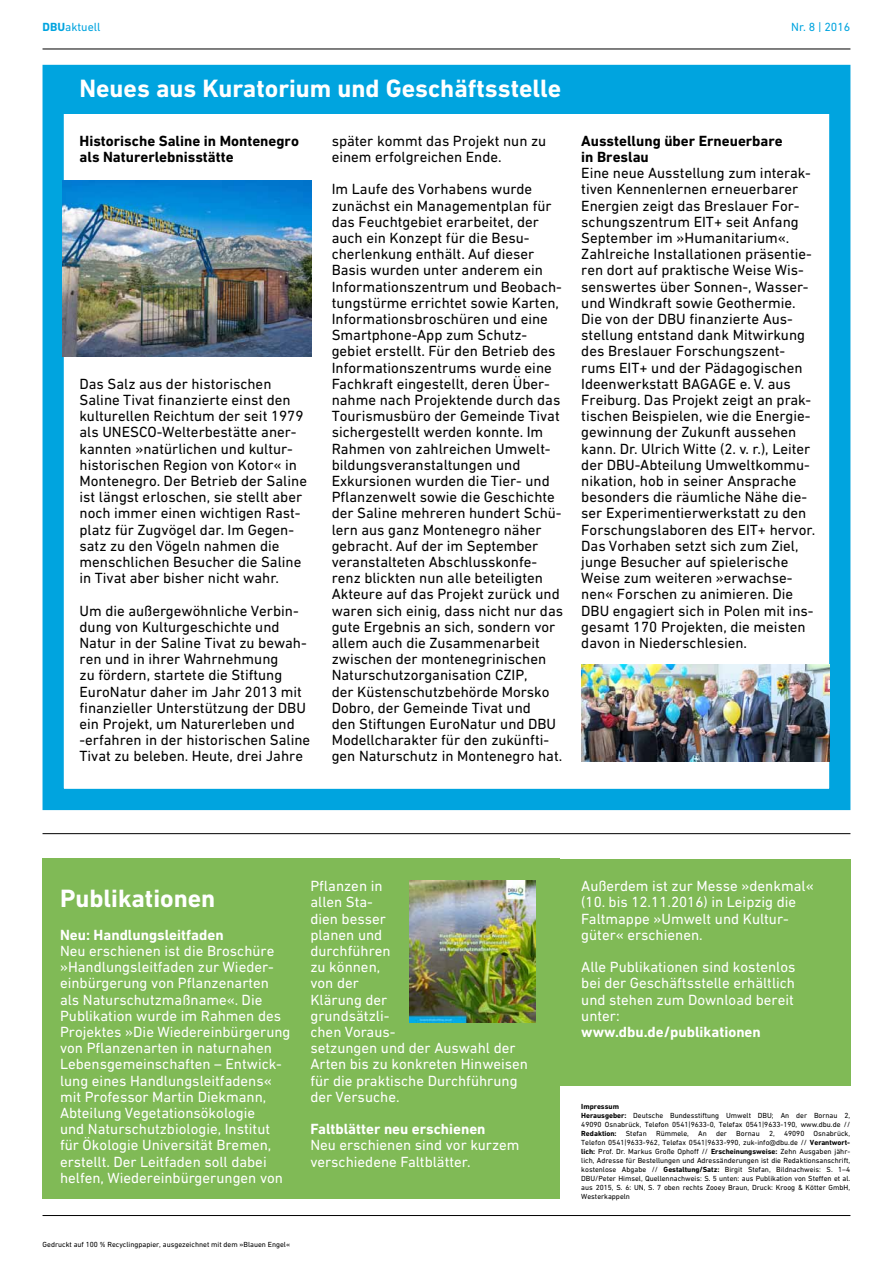
<style>
.page{position:relative;width:893px;height:1263px;background:#fff}
.page>*{position:absolute;margin:0;border:0;box-sizing:border-box;transform-origin:0 0}
.Überschrift_17pt_wei{font:700 25.5px "DIN Next W1 G";color:#fff}
.Text_10pt_schwarz{font:15px/16.2px "DIN Next W1 G";color:#000}
.Text_10pt_weiss{font:15px/16.2px "DIN Next W1 G";color:#fff}
.Überschrift_10pt_sch{font:700 15px/16.2px "DIN Next W1 G";color:#000}
.Überschrift_10pt_wei{font:700 15px "DIN Next W1 G";color:#fff}
.t1{font:12px "DIN Next W1 G";color:#00a4df}
.Impressum{font:7.5px/9px "DIN Next W1 G";color:#000;text-align:justify}
.Impressum-2{font:700 7.5px "DIN Next W1 G";color:#000}
.s1{font-weight:700}
</style>
<div class="page">
<hr style="left:43px;top:833px;width:807px;height:1px;background:#000">
<div style="left:51px;top:81px;width:786px;height:32px;background:#00a4df"></div>
<div style="left:549px;top:859px;width:301px;height:226px;background:#80ba56"></div>
<div style="left:43px;top:859px;width:517px;height:340px;background:#80ba56"></div>
<div style="left:43px;top:65px;width:807px;height:745px;border:21px solid #00a4df"></div>
<img style="left:62px;top:181px;width:250px;height:175px">
<img style="left:581px;top:664px;width:248px;height:97px">
<img style="left:410px;top:880px;width:126px;height:142px">
<hr style="left:43px;top:49px;width:807px;height:1px;background:#000">
<hr style="left:43px;top:1215px;width:807px;height:1px;background:#000">
<p class="t1" style="left:43px;top:20px;width:60px"><span class="s1">DBU</span>aktuell</p>
<p class="t1" style="left:791px;top:20px;width:61px">Nr. 8 | 2016</p>
<p class="Überschrift_17pt_wei" style="left:80px;top:74px;width:483px">Neues aus Kuratorium und Geschäftsstelle</p>
<h1 class="Überschrift_10pt_sch" style="left:80px;top:133px;width:221px">Historische Saline in Montenegro als Naturerlebnisstätte</h1>
<p class="Text_10pt_schwarz" style="left:80px;top:375px;width:229px">Das Salz aus der historischen Saline Tivat finanzierte einst den kulturellen Reichtum der seit 1979 als UNESCO-Welterbestätte aner&shy;kannten »natürlichen und kultur&shy;historischen Region von Kotor« in Montenegro. Der Betrieb der Saline ist längst erloschen, sie stellt aber noch immer einen wichtigen Rast&shy;platz für Zugvögel dar. Im Gegen&shy;satz zu den Vögeln nahmen die menschlichen Besucher die Saline in Tivat aber bisher nicht wahr.</p>
<p class="Text_10pt_schwarz" style="left:80px;top:602px;width:232px">Um die außergewöhnliche Verbin&shy;dung von Kulturgeschichte und Natur in der Saline Tivat zu bewah&shy;ren und in ihrer Wahrnehmung<br>zu fördern, startete die Stiftung EuroNatur daher im Jahr 2013 mit finanzieller Unterstützung der DBU ein Projekt, um Naturerleben und -erfahren in der historischen Saline Tivat zu beleben. Heute, drei Jahre</p>
<p class="Text_10pt_schwarz" style="left:332px;top:132px;width:216px">später kommt das Projekt nun zu einem erfolgreichen Ende.</p>
<p class="Text_10pt_schwarz" style="left:332px;top:181px;width:233px">Im Laufe des Vorhabens wurde zunächst ein Managementplan für das Feuchtgebiet erarbeitet, der auch ein Konzept für die Besu&shy;cherlenkung enthält. Auf dieser Basis wurden unter anderem ein Informationszentrum und Beobach&shy;tungstürme errichtet sowie Karten, Informationsbroschüren und eine Smartphone-App zum Schutz&shy;gebiet erstellt. Für den Betrieb des Informationszentrums wurde eine Fachkraft eingestellt, deren Über&shy;nahme nach Projektende durch das Tourismusbüro der Gemeinde Tivat sichergestellt werden konnte. Im Rahmen von zahlreichen Umwelt&shy;bildungsveranstaltungen und Exkursionen wurden die Tier- und Pflanzenwelt sowie die Geschichte der Saline mehreren hundert Schü&shy;lern aus ganz Montenegro näher gebracht. Auf der im September veranstalteten Abschlusskonfe&shy;renz blickten nun alle beteiligten Akteure auf das Projekt zurück und waren sich einig, dass nicht nur das gute Ergebnis an sich, sondern vor allem auch die Zusammenarbeit zwischen der montenegrinischen Naturschutzorganisation CZIP,<br>der Küstenschutzbehörde Morsko Dobro, der Gemeinde Tivat und<br>den Stiftungen EuroNatur und DBU Modellcharakter für den zukünfti&shy;gen Naturschutz in Montenegro hat.</p>
<h1 class="Überschrift_10pt_sch" style="left:581px;top:133px;width:203px">Ausstellung über Erneuerbare in Breslau</h1>
<p class="Text_10pt_schwarz" style="left:581px;top:165px;width:235px">Eine neue Ausstellung zum interak&shy;tiven Kennenlernen erneuerbarer Energien zeigt das Breslauer For&shy;schungszentrum EIT+ seit Anfang September im »Humanitarium«.<br>Zahlreiche Installationen präsentie&shy;ren dort auf praktische Weise Wis&shy;senswertes über Sonnen-, Wasser&shy;und Windkraft sowie Geothermie.<br>Die von der DBU finanzierte Aus&shy;stellung entstand dank Mitwirkung des Breslauer Forschungszent&shy;rums EIT+ und der Pädagogischen Ideenwerkstatt BAGAGE e. V. aus Freiburg. Das Projekt zeigt an prak&shy;tischen Beispielen, wie die Energie&shy;gewinnung der Zukunft aussehen kann. Dr. Ulrich Witte (2. v. r.), Leiter der DBU-Abteilung Umweltkommu&shy;nikation, hob in seiner Ansprache besonders die räumliche Nähe die&shy;ser Experimentierwerkstatt zu den Forschungslaboren des EIT+ hervor.<br>Das Vorhaben setzt sich zum Ziel, junge Besucher auf spielerische Weise zum weiteren »erwachse&shy;nen« Forschen zu animieren. Die DBU engagiert sich in Polen mit ins&shy;gesamt 170 Projekten, die meisten davon in Niederschlesien.</p>
<p class="Überschrift_17pt_wei" style="left:60px;top:884px;width:157px">Publikationen</p>
<h1 class="Überschrift_10pt_wei" style="left:60px;top:926px;width:165px">Neu: Handlungsleitfaden</h1>
<p class="Text_10pt_weiss" style="left:60px;top:942px;width:232px">Neu erschienen ist die Broschüre »Handlungsleitfaden zur Wieder&shy;einbürgerung von Pflanzenarten als Naturschutzmaßname«. Die Publikation wurde im Rahmen des Projektes »Die Wiedereinbürgerung von Pflanzenarten in naturnahen Lebensgemeinschaften – Entwick&shy;lung eines Handlungsleitfadens« mit Professor Martin Diekmann, Abteilung Vegetationsökologie<br>und Naturschutzbiologie, Institut für Ökologie Universität Bremen, erstellt. Der Leitfaden soll dabei helfen, Wiedereinbürgerungen von</p>
<p class="Text_10pt_weiss" style="left:310px;top:878px;width:219px">Pflanzen in<br>allen Sta-<br>dien besser<br>planen und<br>durchführen<br>zu können,<br>von der<br>Klärung der<br>grundsätzli-<br>chen Voraus-<br>setzungen und der Auswahl der<br>Arten bis zu konkreten Hinweisen für die praktische Durchführung der Versuche.</p>
<h1 class="Überschrift_10pt_wei" style="left:310px;top:1120px;width:177px">Faltblätter neu erschienen</h1>
<p class="Text_10pt_weiss" style="left:310px;top:1137px;width:211px">Neu erschienen sind vor kurzem verschiedene Faltblätter.</p>
<p class="Impressum" style="left:43px;top:1240px;width:249px">Gedruckt auf 100 % Recyclingpapier, ausgezeichnet mit dem »Blauen Engel«</p>
<p class="Text_10pt_weiss" style="left:581px;top:878px;width:234px">Außerdem ist zur Messe »denkmal« (10. bis 12.11.2016) in Leipzig die<br>Faltmappe »Umwelt und Kultur&shy;güter« erschienen.</p>
<p class="Text_10pt_weiss" style="left:581px;top:959px;width:216px;text-align:justify">Alle Publikationen sind kostenlos bei der Geschäftsstelle erhältlich und stehen zum Download bereit unter:</p>
<h1 class="Überschrift_10pt_wei" style="left:581px;top:1023px;width:181px">www.dbu.de/publikationen</h1>
<p class="Impressum-2" style="left:581px;top:1102px;width:39px">Impressum</p>
<p class="Impressum" style="left:581px;top:1111px;width:271px"><span class="s1">Herausgeber:</span> Deutsche Bundesstiftung Umwelt DBU; An der Bornau 2, 49090 Osnabrück, Telefon 0541|9633-0, Telefax 0541|9633-190, www.dbu.de // <span class="s1">Redaktion:</span> Stefan Rümmele, An der Bornau 2, 49090 Osnabrück, Telefon 0541|9633-962, Telefax 0541|9633-990, zuk-info@dbu.de // <span class="s1">Verantwort&shy;lich:</span> Prof. Dr. Markus Große Ophoff // <span class="s1">Erscheinungsweise:</span> Zehn Ausgaben jähr&shy;lich, Adresse für Bestellungen und Adressänderungen ist die Redaktionsanschrift, kostenlose Abgabe // <span class="s1">Gestaltung/Satz:</span> Birgit Stefan, Bildnachweis: S. 1–4<br>DBU/Peter Himsel, Quellennachweis: S. 5 unten: aus Publikation von Steffen et al. aus 2015, S. 6: UN, S. 7 oben rechts Zooey Braun, Druck: Kroog &amp; Kötter GmbH, Westerkappeln</p>
</div>
